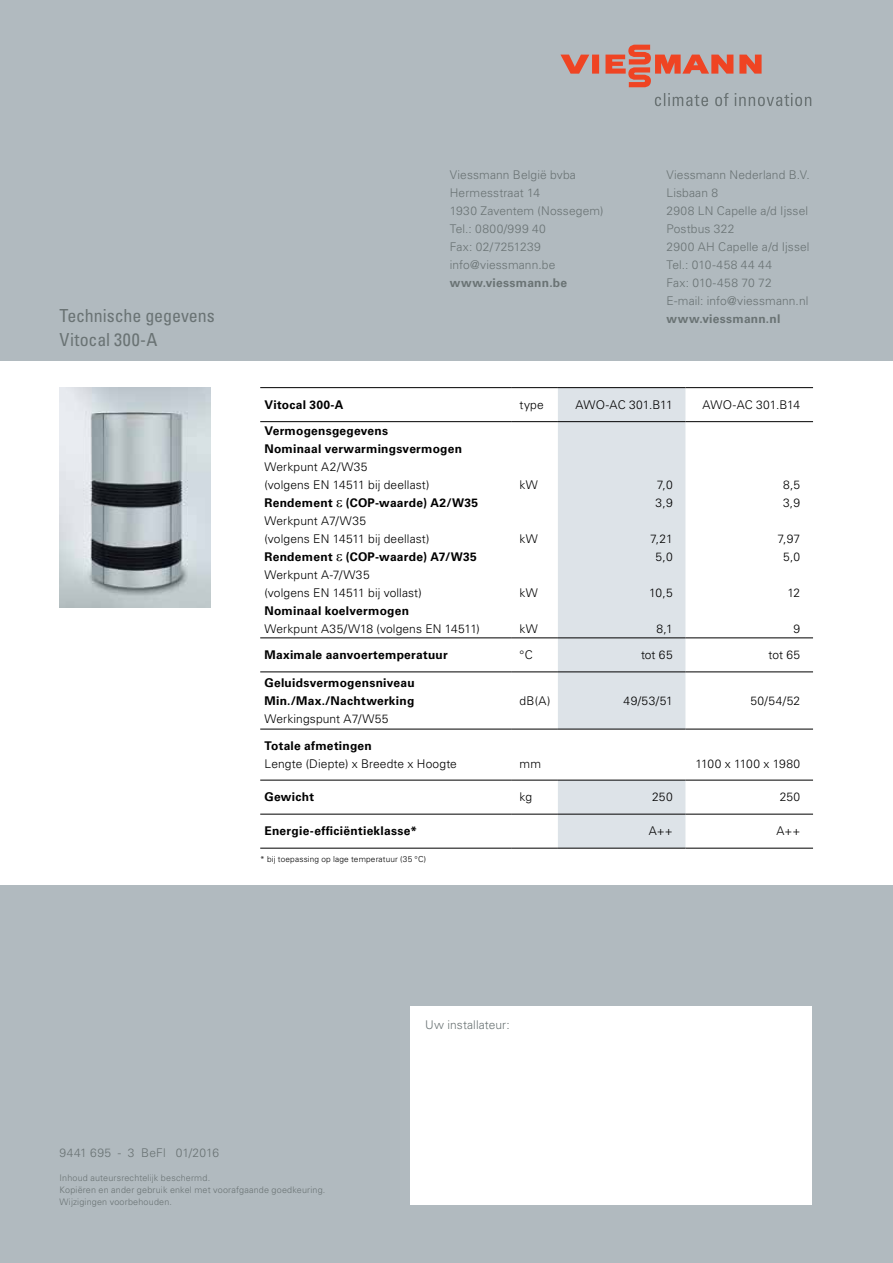
<style>
.page{position:relative;width:893px;height:1263px;background:#b1babf}
.page>*{position:absolute;margin:0;border:0;box-sizing:border-box;transform-origin:0 0}
.t1{font:condensed 18px/24px "Univers LT Std";letter-spacing:-.005em;color:#6a7374}
.t2{font:300 12px/18px "Univers LT Std";letter-spacing:.01em;color:#000}
.t3{font:300 12px/18px "Univers LT Std";letter-spacing:.01em;color:#6a7374}
.t4{font:700 12px/18px "Univers LT Std";letter-spacing:.02em;color:#000}
.t5{font:700 12px "Univers LT Std";letter-spacing:.02em;color:#6a7374}
.t6{font:300 12px "Univers LT Std";letter-spacing:-.025em;color:#000}
.t7{font:300 9px/12px "Univers LT Std";letter-spacing:.02em;color:#6a7374}
.t8{font:300 8.25px "Univers LT Std";letter-spacing:.02em;color:#000}
</style>
<div class="page">
<div style="left:0;top:361px;width:893px;height:523px;background:#fff"></div>
<div style="left:411px;top:1007px;width:401px;height:198px;background:#fff"></div>
<img style="left:60px;top:387px;width:150px;height:221px">
<svg style="left:560px;top:45px;width:251px;height:61px"></svg>
<div style="left:558px;top:388px;width:127px;height:341px;background:#dde3e8"></div>
<div style="left:558px;top:781px;width:127px;height:67px;background:#dde3e8"></div>
<hr style="left:260px;top:387px;width:251px;height:1px;background:#000">
<hr style="left:511px;top:387px;width:47px;height:1px;background:#000">
<hr style="left:558px;top:387px;width:127px;height:1px;background:#000">
<hr style="left:685px;top:387px;width:128px;height:1px;background:#000">
<hr style="left:260px;top:421px;width:251px;height:1px;background:#000">
<hr style="left:511px;top:421px;width:47px;height:1px;background:#000">
<hr style="left:260px;top:638px;width:251px;height:1px;background:#000">
<hr style="left:511px;top:638px;width:47px;height:1px;background:#000">
<hr style="left:558px;top:421px;width:127px;height:1px;background:#000">
<hr style="left:685px;top:421px;width:128px;height:1px;background:#000">
<hr style="left:558px;top:638px;width:127px;height:1px;background:#000">
<hr style="left:685px;top:638px;width:128px;height:1px;background:#000">
<hr style="left:260px;top:672px;width:251px;height:1px;background:#000">
<hr style="left:260px;top:729px;width:251px;height:1px;background:#000">
<hr style="left:511px;top:672px;width:47px;height:1px;background:#000">
<hr style="left:511px;top:729px;width:47px;height:1px;background:#000">
<hr style="left:558px;top:672px;width:127px;height:1px;background:#000">
<hr style="left:685px;top:672px;width:128px;height:1px;background:#000">
<hr style="left:558px;top:729px;width:127px;height:1px;background:#000">
<hr style="left:685px;top:729px;width:128px;height:1px;background:#000">
<hr style="left:260px;top:780px;width:251px;height:1px;background:#000">
<hr style="left:511px;top:780px;width:47px;height:1px;background:#000">
<hr style="left:685px;top:780px;width:128px;height:1px;background:#000">
<hr style="left:558px;top:780px;width:127px;height:1px;background:#000">
<hr style="left:260px;top:814px;width:251px;height:1px;background:#000">
<hr style="left:511px;top:814px;width:47px;height:1px;background:#000">
<hr style="left:558px;top:814px;width:127px;height:1px;background:#000">
<hr style="left:685px;top:814px;width:128px;height:1px;background:#000">
<hr style="left:260px;top:848px;width:251px;height:1px;background:#000">
<hr style="left:511px;top:848px;width:47px;height:1px;background:#000">
<hr style="left:558px;top:848px;width:127px;height:1px;background:#000">
<hr style="left:685px;top:848px;width:128px;height:1px;background:#000">
<h1 class="t1" style="left:60px;top:303px;width:157px">Technische gegevens<br>Vitocal 300-A</h1>
<p class="t3" style="left:450px;top:165px;width:155px">Viessmann België bvba<br>Hermesstraat 14<br>1930 Zaventem (Nossegem)<br>Tel.: 0800/999 40<br>Fax: 02/7251239 info@viessmann.be</p>
<p class="t5" style="left:450px;top:275px;width:119px">www.viessmann.be</p>
<p class="t3" style="left:666px;top:165px;width:145px">Viessmann Nederland B.V.<br>Lisbaan 8<br>2908 LN Capelle a/d Ijssel<br>Postbus 322<br>2900 AH Capelle a/d Ijssel<br>Tel.: 010-458 44 44<br>Fax: 010-458 70 72<br>E-mail: info@viessmann.nl</p>
<p class="t5" style="left:666px;top:311px;width:115px">www.viessmann.nl</p>
<p class="t4" style="left:264px;top:396px;width:81px">Vitocal 300-A</p>
<p class="t2" style="left:520px;top:396px;width:26px">type</p>
<p class="t2" style="left:575px;top:396px;width:99px">AWO-AC 301.B11</p>
<p class="t2" style="left:702px;top:396px;width:99px">AWO-AC 301.B14</p>
<p class="t4" style="left:264px;top:422px;width:199px">Vermogensgegevens<br>Nominaal verwarmingsvermogen</p>
<p class="t2" style="left:264px;top:458px;width:167px">Werkpunt A2/W35<br>(volgens EN 14511 bij deellast)</p>
<p class="t4" style="left:264px;top:494px;width:215px">Rendement (COP-waarde) A2/W35</p>
<p class="t2" style="left:264px;top:512px;width:167px">Werkpunt A7/W35<br>(volgens EN 14511 bij deellast)</p>
<p class="t4" style="left:264px;top:548px;width:214px">Rendement (COP-waarde) A7/W35</p>
<p class="t2" style="left:264px;top:566px;width:159px">Werkpunt A-7/W35<br>(volgens EN 14511 bij vollast)</p>
<p class="t4" style="left:264px;top:602px;width:146px">Nominaal koelvermogen</p>
<p class="t2" style="left:264px;top:620px;width:217px">Werkpunt A35/W18 (volgens EN 14511)</p>
<p class="t2" style="left:520px;top:476px;width:20px">kW</p>
<p class="t2" style="left:655px;top:476px;width:19px">7,0<br>3,9</p>
<p class="t2" style="left:650px;top:530px;width:24px;text-align:center">7,21<br>5,0</p>
<p class="t2" style="left:649px;top:584px;width:25px">10,5</p>
<p class="t2" style="left:656px;top:620px;width:18px">8,1</p>
<p class="t2" style="left:783px;top:476px;width:19px">8,5<br>3,9</p>
<p class="t2" style="left:777px;top:530px;width:24px;text-align:center">7,97<br>5,0</p>
<p class="t2" style="left:787px;top:584px;width:14px">12</p>
<p class="t2" style="left:794px;top:620px;width:8px">9</p>
<p class="t2" style="left:520px;top:530px;width:20px">kW</p>
<p class="t2" style="left:520px;top:584px;width:20px">kW</p>
<p class="t2" style="left:520px;top:620px;width:20px">kW</p>
<p class="t4" style="left:264px;top:646px;width:185px">Maximale aanvoertemperatuur</p>
<p class="t2" style="left:520px;top:646px;width:15px">°C</p>
<p class="t2" style="left:641px;top:646px;width:33px">tot 65</p>
<p class="t2" style="left:769px;top:646px;width:33px">tot 65</p>
<p class="t4" style="left:264px;top:674px;width:152px">Geluidsvermogensniveau<br>Min./Max./Nachtwerking</p>
<p class="t2" style="left:264px;top:710px;width:125px">Werkingspunt A7/W55</p>
<p class="t2" style="left:520px;top:692px;width:32px">dB(A)</p>
<p class="t2" style="left:623px;top:692px;width:51px">49/53/51</p>
<p class="t2" style="left:750px;top:692px;width:51px">50/54/52</p>
<p class="t4" style="left:264px;top:737px;width:109px">Totale afmetingen</p>
<p class="t2" style="left:264px;top:755px;width:194px">Lengte (Diepte) x Breedte x Hoogte</p>
<p class="t2" style="left:520px;top:755px;width:23px">mm</p>
<p class="t6" style="left:695px;top:756px;width:106px">1100 x 1100 x 1980</p>
<p class="t4" style="left:264px;top:788px;width:51px">Gewicht</p>
<p class="t2" style="left:520px;top:788px;width:14px">kg</p>
<p class="t2" style="left:652px;top:788px;width:22px">250</p>
<p class="t2" style="left:780px;top:788px;width:22px">250</p>
<p class="t4" style="left:264px;top:822px;width:154px">Energie-efficiëntieklasse*</p>
<p class="t2" style="left:649px;top:822px;width:25px">A++</p>
<p class="t2" style="left:776px;top:822px;width:25px">A++</p>
<p class="t8" style="left:260px;top:854px;width:167px">* bij toepassing op lage temperatuur (35 °C)</p>
<p class="t3" style="left:425px;top:1016px;width:86px">Uw installateur:</p>
<p class="t3" style="left:60px;top:1143px;width:161px">9441 695 - 3 BeFl 01/2016</p>
<p class="t7" style="left:60px;top:1171px;width:267px">Inhoud auteursrechtelijk beschermd.<br>Kopiëren en ander gebruik enkel met voorafgaande goedkeuring.<br>Wijzigingen voorbehouden.</p>
</div>
